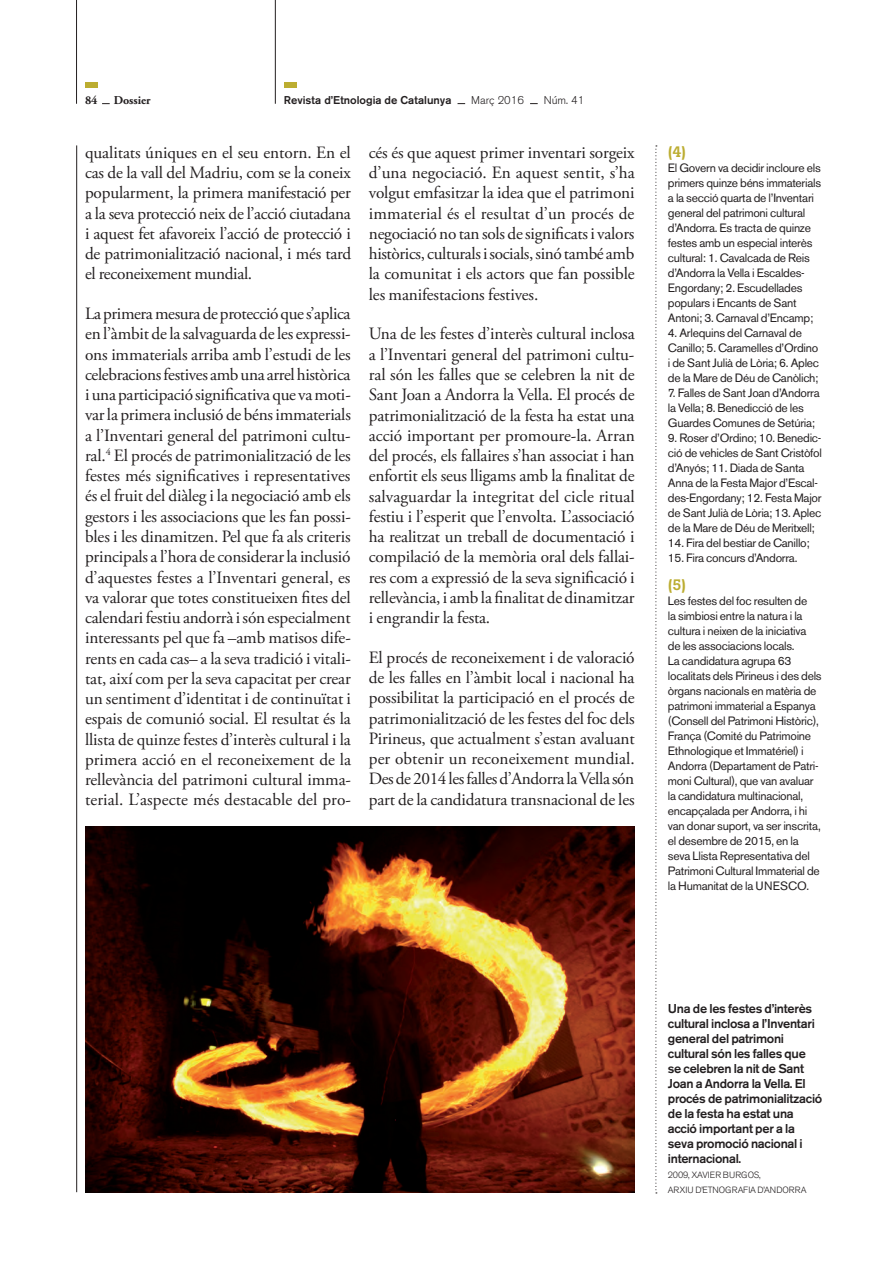
<style>
.page{position:relative;width:893px;height:1263px;background:#fff}
.page>*{position:absolute;margin:0;border:0;box-sizing:border-box;transform-origin:0 0}
.t1{font:17.25px/20.2px "Adobe Garamond Pro";letter-spacing:-.01em;color:#231f20;text-align:justify}
.t2{font:500 15px "Boton";color:#bcad31}
.t3{font:500 12.75px/15px "Akzidenz Grotesk BE";letter-spacing:-.02em;color:#231f20}
.t4{font:12px/15px "Akzidenz Grotesk BE";letter-spacing:-.02em;color:#231f20}
.t5{font:700 12px "Adobe Garamond Pro";color:#231f20}
.t6{font:500 11.25px "Akzidenz Grotesk BE";color:#231f20}
.t7{font:300 11.25px "Akzidenz Grotesk BE";color:#231f20}
.t8{font:300 9px/15px "Akzidenz Grotesk BE";color:#231f20}
</style>
<div class="page">
<hr style="left:275px;top:0;width:1px;height:104px;background:#231f20">
<hr style="left:76px;top:0;width:1px;height:104px;background:#231f20">
<hr style="left:76px;top:145px;width:1px;height:1047px;background:#231f20">
<div style="left:85px;top:82px;width:12px;height:6px;background:#bcad31"></div>
<div style="left:284px;top:82px;width:12px;height:6px;background:#bcad31"></div>
<img style="left:85px;top:826px;width:550px;height:366px">
<svg style="left:655px;top:145px;width:2px;height:1048px"></svg>
<p class="t5" style="left:85px;top:93px;width:14px">84</p>
<p class="t5" style="left:114px;top:93px;width:39px">Dossier</p>
<p class="t6" style="left:284px;top:93px;width:169px">Revista d’Etnologia de Catalunya</p>
<p class="t7" style="left:471px;top:94px;width:54px">MARÇ 2016</p>
<p class="t7" style="left:544px;top:94px;width:42px">NÚM. 41</p>
<p class="t1" style="left:85px;top:143px;width:268px">qualitats úniques en el seu entorn. En el cas de la vall del Madriu, com se la coneix popularment, la primera manifestació per a la seva protecció neix de l’acció ciutadana i aquest fet afavoreix l’acció de protecció i de patrimonialització nacional, i més tard el reconeixement mundial.</p>
<p class="t1" style="left:85px;top:304px;width:268px">La primera mesura de protecció que s’aplica en l’àmbit de la salvaguarda de les expressi&shy;ons immaterials arriba amb l’estudi de les celebracions festives amb una arrel històrica i una participació significativa que va moti&shy;var la primera inclusió de béns immaterials a l’Inventari general del patrimoni cultu&shy;ral.<sup>4</sup> El procés de patrimonialització de les festes més significatives i representatives és el fruit del diàleg i la negociació amb els gestors i les associacions que les fan possi&shy;bles i les dinamitzen. Pel que fa als criteris principals a l’hora de considerar la inclusió d’aquestes festes a l’Inventari general, es va valorar que totes constitueixen fites del calendari festiu andorrà i són especialment interessants pel que fa –amb matisos dife&shy;rents en cada cas– a la seva tradició i vitali&shy;tat, així com per la seva capacitat per crear un sentiment d’identitat i de continuïtat i espais de comunió social. El resultat és la llista de quinze festes d’interès cultural i la primera acció en el reconeixement de la rellevància del patrimoni cultural imma&shy;terial. L’aspecte més destacable del pro-</p>
<p class="t1" style="left:369px;top:143px;width:267px">cés és que aquest primer inventari sorgeix d’una negociació. En aquest sentit, s’ha volgut emfasitzar la idea que el patrimoni immaterial és el resultat d’un procés de negociació no tan sols de significats i valors històrics, culturals i socials, sinó també amb la comunitat i els actors que fan possible les manifestacions festives.</p>
<p class="t1" style="left:369px;top:324px;width:267px">Una de les festes d’interès cultural inclosa a l’Inventari general del patrimoni cultu&shy;ral són les falles que se celebren la nit de Sant Joan a Andorra la Vella. El procés de patrimonialització de la festa ha estat una acció important per promoure-la. Arran del procés, els fallaires s’han associat i han enfortit els seus lligams amb la finalitat de salvaguardar la integritat del cicle ritual festiu i l’esperit que l’envolta. L’associació ha realitzat un treball de documentació i compilació de la memòria oral dels fallai&shy;res com a expressió de la seva significació i rellevància, i amb la finalitat de dinamitzar i engrandir la festa.</p>
<p class="t1" style="left:369px;top:648px;width:267px">El procés de reconeixement i de valoració de les falles en l’àmbit local i nacional ha possibilitat la participació en el procés de patrimonialització de les festes del foc dels Pirineus, que actualment s’estan avaluant per obtenir un reconeixement mundial.<br>Des de 2014 les falles d’Andorra la Vella són part de la candidatura transnacional de les</p>
<p class="t2" style="left:668px;top:143px;width:20px">(4)</p>
<p class="t4" style="left:668px;top:160px;width:155px">El Govern va decidir incloure els primers quinze béns immaterials a la secció quarta de l’Inventari general del patrimoni cultural d’Andorra. Es tracta de quinze festes amb un especial interès cultural: 1. Cavalcada de Reis d’Andorra la Vella i Escaldes-<br>Engordany; 2. Escudellades populars i Encants de Sant<br>Antoni; 3. Carnaval d’Encamp;</p>
<p class="t4" style="left:668px;top:325px;width:153px">4. Arlequins del Carnaval de<br>Canillo; 5. Caramelles d’Ordino i de Sant Julià de Lòria; 6. Aplec de la Mare de Déu de Canòlich;</p>
<p class="t4" style="left:668px;top:385px;width:153px">7. Falles de Sant Joan d’Andorra la Vella; 8. Benedicció de les<br>Guardes Comunes de Setúria;</p>
<p class="t4" style="left:668px;top:430px;width:156px">9. Roser d’Ordino; 10. Benedic&shy;ció de vehicles de Sant Cristòfol d’Anyós; 11. Diada de Santa<br>Anna de la Festa Major d’Escal&shy;des-Engordany; 12. Festa Major de Sant Julià de Lòria; 13. Aplec de la Mare de Déu de Meritxell;</p>
<p class="t4" style="left:668px;top:535px;width:143px">14. Fira del bestiar de Canillo;</p>
<p class="t4" style="left:668px;top:550px;width:131px">15. Fira concurs d’Andorra.</p>
<p class="t2" style="left:668px;top:575px;width:20px">(5)</p>
<p class="t4" style="left:668px;top:593px;width:155px">Les festes del foc resulten de<br>la simbiosi entre la natura i la cultura i neixen de la iniciativa de les associacions locals.<br>La candidatura agrupa 63 localitats dels Pirineus i des dels òrgans nacionals en matèria de patrimoni immaterial a Espanya (Consell del Patrimoni Històric),<br>França (Comité du Patrimoine<br>Ethnologique et Immatériel) i<br>Andorra (Departament de Patri&shy;moni Cultural), que van avaluar la candidatura multinacional, encapçalada per Andorra, i hi van donar suport, va ser inscrita, el desembre de 2015, en la seva Llista Representativa del<br>Patrimoni Cultural Immaterial de la Humanitat de la UNESCO.</p>
<p class="t3" style="left:668px;top:1001px;width:156px">Una de les festes d’interès cultural inclosa a l’Inventari general del patrimoni cultural són les falles que se celebren la nit de Sant<br>Joan a Andorra la Vella. El procés de patrimonialització de la festa ha estat una acció important per a la seva promoció nacional i internacional.</p>
<p class="t8" style="left:668px;top:1168px;width:140px">2009, XAVIER BURG OS,<br>ARXIU D’ETN OGR AFIA D’AN DORR A</p>
</div>
